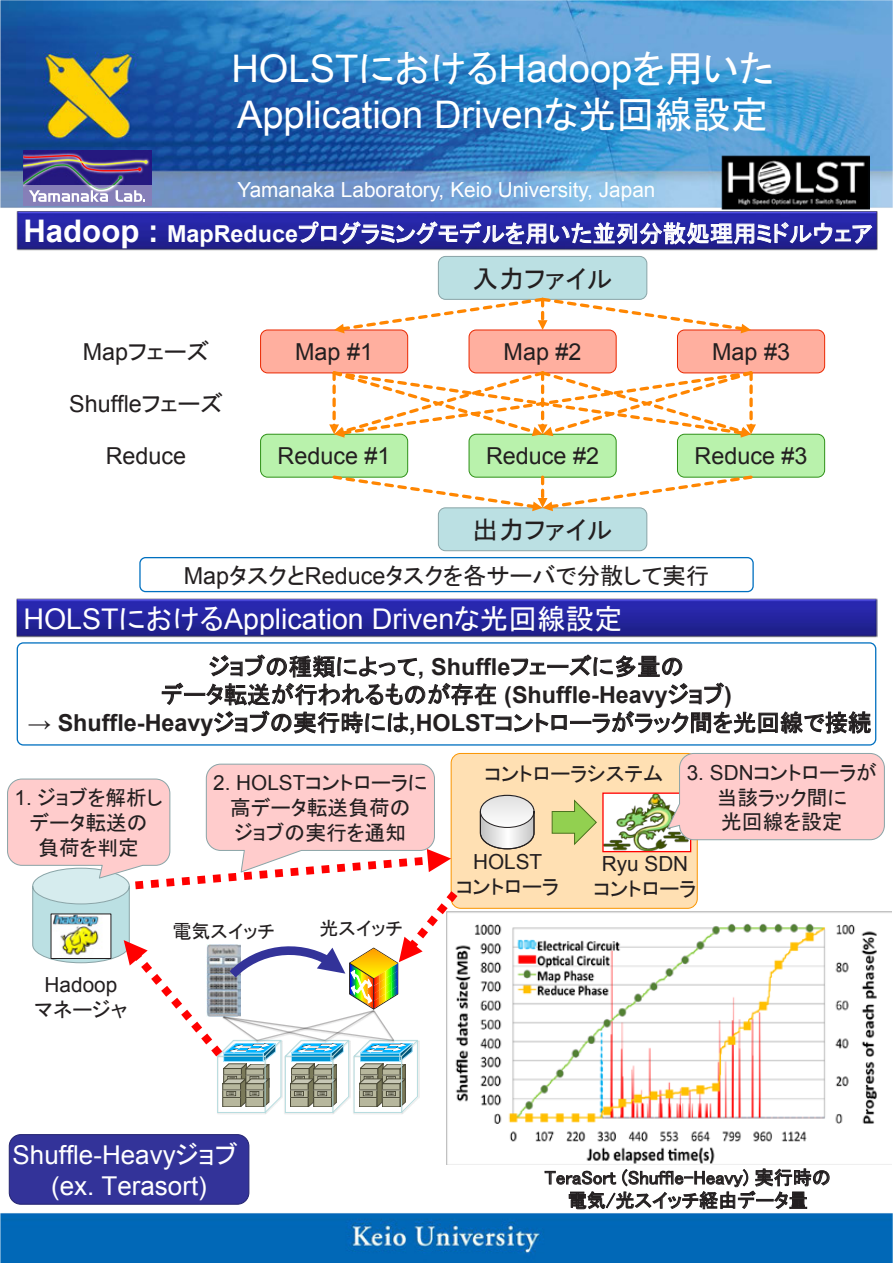
<style>
.page{position:relative;width:893px;height:1263px;background:#fff}
.page>*{position:absolute;margin:0;border:0;box-sizing:border-box;transform-origin:0 0}
.t1{font:38.1px/45.8px "Arial";color:#fff}
.t2{font:28.5px "Arial";color:#fff}
.t3{font:25.95px/30.9px "Arial";color:#fff;text-align:center}
.t4{font:25.95px "MS P Gothic";color:#231f20}
.t5{font:23.4px/28px "MS P Gothic";color:#231f20;text-align:center}
.t6{font:23.4px "Arial";color:#231f20}
.t7{font:23.4px "MS P Gothic";letter-spacing:.005em;color:#fff}
.t8{font:20.7px/24.9px "MS P Gothic";color:#231f20}
.t9{font:20.7px "Arial";color:#fff}
.t10{font:20.7px "Arial";color:#231f20}
.t11{font:19.05px/22.8px "MS P Gothic";letter-spacing:.005em;color:#231f20;text-align:center}
.s1{font-family:"MS P Gothic"}
.s2{font-family:"Arial";font-weight:700;font-size:31.2px}
.s3{font-family:"Arial";font-weight:700}
.s4{font-family:"Arial"}
</style>
<div class="page">
<img style="left:0;top:0;width:893px;height:1263px">
<img style="left:23px;top:151px;width:129px;height:35px">
<div style="left:23px;top:186px;width:129px;height:20px;background:#857fb9"></div>
<svg style="left:23px;top:155px;width:125px;height:46px"></svg>
<img style="left:721px;top:155px;width:148px;height:46px">
<img style="left:5px;top:590px;width:872px;height:65px">
<div style="left:139px;top:557px;width:615px;height:35px;border:1px solid #0070c0;border-radius:6px"></div>
<img style="left:446px;top:911px;width:445px;height:253px">
<img style="left:216px;top:1113px;width:67px;height:2px">
<div style="left:451px;top:753px;width:246px;height:155px;background:#ffe0b3;border-radius:10px"></div>
<div style="left:451px;top:753px;width:247px;height:156px;border:1px solid #fa9500;border-radius:10px"></div>
<svg style="left:479px;top:794px;width:56px;height:56px"></svg>
<div style="left:17px;top:642px;width:859px;height:103px;border:1px solid #0070c0;border-radius:6px"></div>
<svg style="left:162px;top:682px;width:22px;height:23px"></svg>
<div style="left:184px;top:693px;width:21px;height:3px;border:1px solid #231f20"></div>
<svg style="left:206px;top:654px;width:665px;height:88px"></svg>
<img style="left:604px;top:794px;width:85px;height:56px">
<div style="left:602px;top:792px;width:89px;height:60px;border:1px solid #f00"></div>
<svg style="left:551px;top:799px;width:46px;height:46px"></svg>
<svg style="left:666px;top:752px;width:219px;height:89px"></svg>
<img style="left:352px;top:1113px;width:67px;height:2px">
<img style="left:284px;top:1113px;width:66px;height:2px">
<div style="left:9px;top:1134px;width:240px;height:70px;background:#339;border-radius:12px"></div>
<div style="left:9px;top:1134px;width:240px;height:71px;border:1px solid #23236f;border-radius:12px"></div>
<svg style="left:545px;top:1168px;width:285px;height:48px"></svg>
<svg style="left:7px;top:763px;width:458px;height:350px"></svg>
<div style="left:438px;top:256px;width:209px;height:43px;background:#bbe0e3;border-radius:7px"></div>
<div style="left:261px;top:330px;width:147px;height:43px;background:#ffaf9f;border-radius:7px"></div>
<div style="left:260px;top:330px;width:148px;height:43px;border:1px solid #ea2700;border-radius:7px"></div>
<div style="left:469px;top:330px;width:147px;height:43px;background:#ffaf9f;border-radius:7px"></div>
<div style="left:469px;top:330px;width:148px;height:43px;border:1px solid #ea2700;border-radius:7px"></div>
<div style="left:677px;top:330px;width:148px;height:43px;background:#ffaf9f;border-radius:7px"></div>
<div style="left:677px;top:330px;width:148px;height:43px;border:1px solid #ea2700;border-radius:7px"></div>
<div style="left:261px;top:434px;width:147px;height:43px;background:#b9f2ac;border-radius:7px"></div>
<div style="left:260px;top:434px;width:148px;height:44px;border:1px solid #2e9117;border-radius:7px"></div>
<div style="left:469px;top:434px;width:147px;height:43px;background:#b9f2ac;border-radius:7px"></div>
<div style="left:469px;top:434px;width:148px;height:44px;border:1px solid #2e9117;border-radius:7px"></div>
<div style="left:677px;top:434px;width:148px;height:43px;background:#b9f2ac;border-radius:7px"></div>
<div style="left:677px;top:434px;width:148px;height:44px;border:1px solid #2e9117;border-radius:7px"></div>
<div style="left:438px;top:508px;width:209px;height:43px;background:#bbe0e3;border-radius:7px"></div>
<div style="left:438px;top:507px;width:209px;height:44px;border:1px solid #89a4a7;border-radius:7px"></div>
<svg style="left:334px;top:296px;width:417px;height:37px"></svg>
<svg style="left:329px;top:369px;width:427px;height:69px"></svg>
<svg style="left:330px;top:473px;width:425px;height:38px"></svg>
<img style="left:3px;top:201px;width:885px;height:69px">
<svg style="left:299px;top:221px;width:573px;height:24px"></svg>
<h1 class="t1" style="left:231px;top:46px;width:544px">HOLST<span class="s1">における</span>Hadoop<span class="s1">を用いた<br></span>Application Driven<span class="s1">な光回線設定</span></h1>
<p class="t9" style="left:237px;top:176px;width:420px">Yamanaka Laboratory, Keio University, Japan</p>
<p class="t7" style="left:23px;top:222px;width:851px"><span class="s2">Hadoop :</span> <span class="s3">MapReduce</span>プログラミングモデルを用いた並列分散処理用ミドルウェア</p>
<p class="t5" style="left:83px;top:338px;width:128px"><span class="s4">Map</span>フェーズ</p>
<p class="t6" style="left:69px;top:389px;width:155px">Shuffle<span class="s1">フェーズ</span></p>
<p class="t6" style="left:106px;top:441px;width:82px">Reduce</p>
<p class="t4" style="left:473px;top:266px;width:141px">入力ファイル</p>
<p class="t6" style="left:295px;top:337px;width:79px">Map #1</p>
<p class="t6" style="left:504px;top:337px;width:79px">Map #2</p>
<p class="t6" style="left:712px;top:337px;width:79px">Map #3</p>
<p class="t6" style="left:278px;top:441px;width:114px">Reduce #1</p>
<p class="t6" style="left:486px;top:441px;width:114px">Reduce #2</p>
<p class="t6" style="left:695px;top:441px;width:114px">Reduce #3</p>
<p class="t4" style="left:473px;top:517px;width:141px">出力ファイル</p>
<p class="t5" style="left:184px;top:561px;width:527px"><span class="s4">Map</span>タスクと<span class="s4">Reduce</span>タスクを各サーバで分散して実行</p>
<p class="t2" style="left:23px;top:600px;width:601px">HOLST<span class="s1">における</span>Application Driven<span class="s1">な光回線設定</span></p>
<p class="t5" style="left:161px;top:652px;width:573px">ジョブの種類によって<span class="s3">, Shuffle</span>フェーズに多量の<br>データ転送が行われるものが存在 <span class="s3">(Shuffle-Heavy</span>ジョブ<span class="s3">)</span></p>
<p class="t5" style="left:28px;top:708px;width:845px"><span class="s3">→ Shuffle-Heavy</span>ジョブの実行時には<span class="s3">,HOLST</span>コントローラがラック間を光回線で接続</p>
<p class="t8" style="left:14px;top:785px;width:150px;text-align:center"><span class="s4">1.</span> ジョブを解析しデータ転送の<br>負荷を判定</p>
<p class="t10" style="left:213px;top:769px;width:216px">2. HOLST<span class="s1">コントローラに</span></p>
<p class="t8" style="left:230px;top:795px;width:182px">高データ転送負荷のジョブの実行を通知</p>
<p class="t10" style="left:45px;top:971px;width:74px">Hadoop</p>
<p class="t8" style="left:34px;top:997px;width:95px">マネージャ</p>
<p class="t11" style="left:172px;top:920px;width:104px">電気スイッチ</p>
<p class="t11" style="left:319px;top:916px;width:85px">光スイッチ</p>
<p class="t8" style="left:717px;top:761px;width:162px;line-height:24.3px;text-indent:-232px">コントローラシステム <span class="s4">3. SDN</span>コントローラが当該ラック間に<br>光回線を設定</p>
<p class="t10" style="left:473px;top:848px;width:71px">HOLST</p>
<p class="t8" style="left:456px;top:874px;width:104px">コントローラ</p>
<p class="t10" style="left:602px;top:850px;width:88px">Ryu SDN</p>
<p class="t8" style="left:594px;top:876px;width:104px">コントローラ</p>
<p class="t3" style="left:13px;top:1139px;width:227px">Shuffle-Heavy<span class="s1">ジョブ</span>(ex. Terasort)</p>
<p class="t11" style="left:545px;top:1166px;width:288px">TeraSort (Shuffle-Heavy) 実行時の電気/光スイッチ経由データ量</p>
</div>
